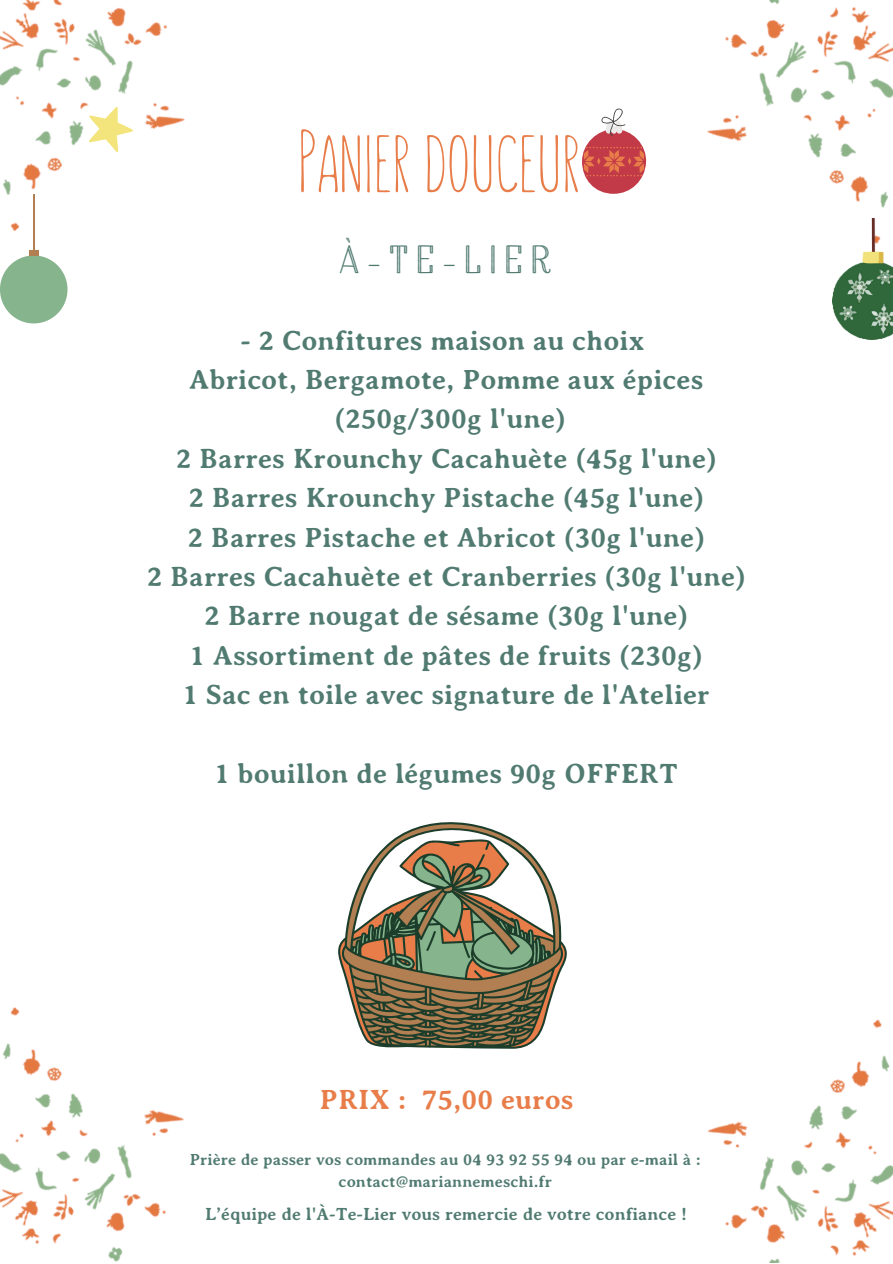
<style>
.page{position:relative;width:893px;height:1264px;background:#fff}
.page>*{position:absolute;margin:0;border:0;box-sizing:border-box;transform-origin:0 0}
.t1{font:89.85px "SUNN";letter-spacing:-.01em;color:#e87d4a}
.t2{font:39.15px "Harman Elegant Inline";letter-spacing:.2em;color:#517b71}
.t3{font:700 28.5px/39.3px "Averia Serif";color:#517b71;text-align:center}
.t4{font:700 28.5px "Averia Serif";color:#e87d4a}
.t5{font:700 18px "Averia Serif";color:#517b71}
.t6{font:700 16.5px/22.5px "Averia Serif";color:#517b71;text-align:center}
</style>
<div class="page">
<img style="left:0;top:0;width:185px;height:255px">
<img style="left:707px;top:0;width:185px;height:219px">
<img style="left:707px;top:1019px;width:185px;height:243px">
<img style="left:0;top:1007px;width:184px;height:255px">
<svg style="left:0;top:255px;width:67px;height:68px"></svg>
<div style="left:29px;top:250px;width:9px;height:6px;background:#b17f52"></div>
<hr style="left:33px;top:194px;width:1px;height:59px;background:#b17f52">
<svg style="left:582px;top:108px;width:64px;height:86px"></svg>
<img style="left:89px;top:107px;width:43px;height:44px">
<img style="left:832px;top:219px;width:60px;height:120px">
<svg style="left:338px;top:822px;width:229px;height:227px"></svg>
<h1 class="t1" style="left:297px;top:117px;width:285px">Panier douceur</h1>
<h2 class="t2" style="left:339px;top:243px;width:214px">À-TE-LIER</h2>
<p class="t3" style="left:147px;top:321px;width:600px">- 2 Confitures maison au choix<br>Abricot, Bergamote, Pomme aux épices (250g/300g l'une)<br>2 Barres Krounchy Cacahuète (45g l'une)<br>2 Barres Krounchy Pistache (45g l'une)<br>2 Barres Pistache et Abricot (30g l'une)<br>2 Barres Cacahuète et Cranberries (30g l'une)<br>2 Barre nougat de sésame (30g l'une)<br>1 Assortiment de pâtes de fruits (230g)<br>1 Sac en toile avec signature de l'Atelier</p>
<p class="t3" style="left:214px;top:753px;width:465px">1 bouillon de légumes 90g OFFERT</p>
<p class="t4" style="left:320px;top:1084px;width:255px">PRIX : 75,00 euros</p>
<p class="t6" style="left:190px;top:1148px;width:512px">Prière de passer vos commandes au 04 93 92 55 94 ou par e-mail à : contact@mariannemeschi.fr</p>
<p class="t5" style="left:205px;top:1203px;width:483px">L’équipe de l'À-Te-Lier vous remercie de votre confiance !</p>
</div>
